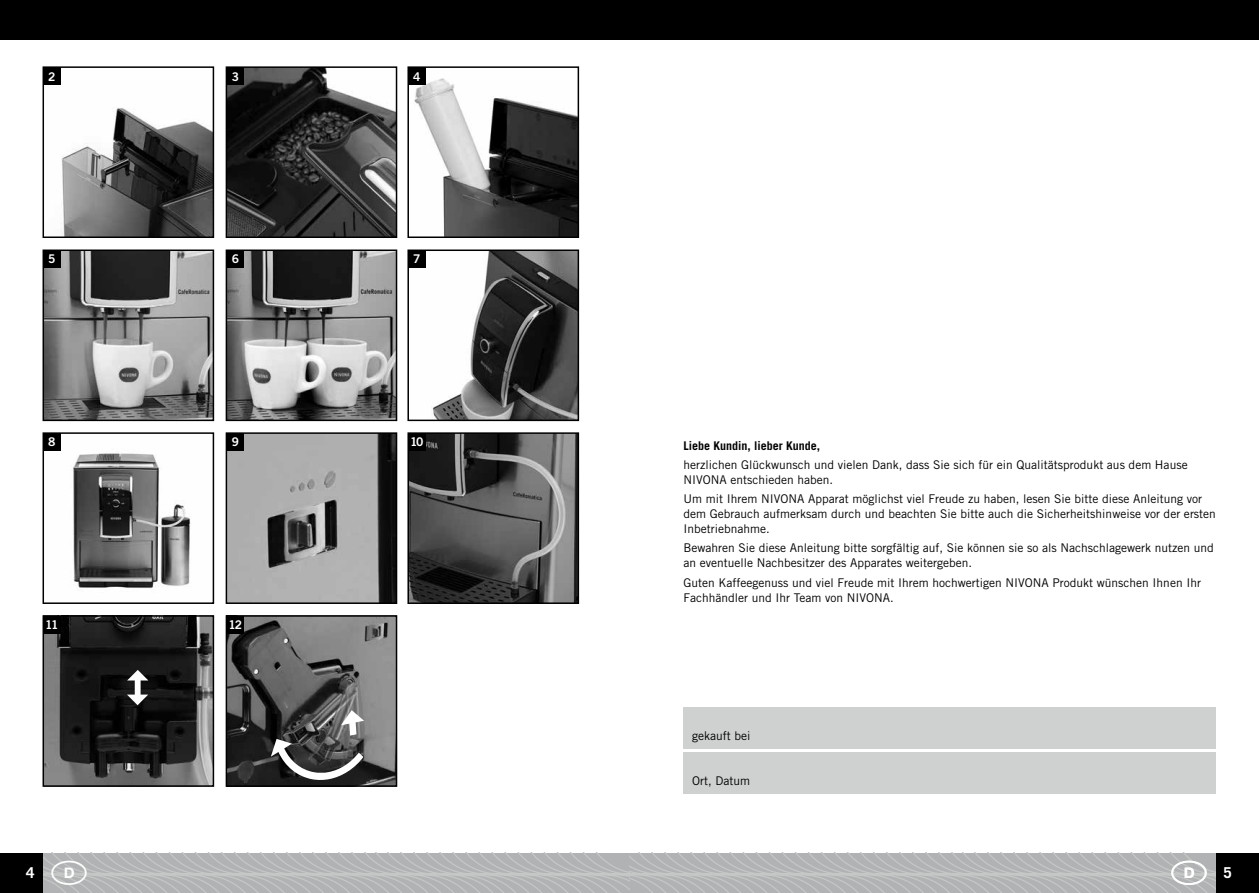
<style>
.page{position:relative;width:1259px;height:893px;background:#fff}
.page>*{position:absolute;margin:0;border:0;box-sizing:border-box;transform-origin:0 0}
.t1{font:700 15px "Trade Gothic LT Std";color:#fff}
.t2{font:12px/15px "Trade Gothic LT Std";color:#000}
.t3{font:700 12px "Trade Gothic LT Std";color:#000}
.t4{font:12px "Trade Gothic LT Std Bd 2";color:#fff}
</style>
<div class="page">
<img style="left:60px;top:69px;width:151px;height:166px">
<div style="left:43px;top:66px;width:171px;height:172px;border:2px solid #000"></div>
<img style="left:46px;top:252px;width:165px;height:166px">
<div style="left:43px;top:249px;width:171px;height:172px;border:2px solid #000"></div>
<img style="left:46px;top:435px;width:145px;height:153px">
<div style="left:43px;top:432px;width:171px;height:172px;border:2px solid #000"></div>
<img style="left:46px;top:618px;width:165px;height:166px">
<div style="left:43px;top:615px;width:171px;height:172px;border:2px solid #000"></div>
<img style="left:414px;top:69px;width:162px;height:166px">
<div style="left:407px;top:66px;width:172px;height:172px;border:2px solid #000"></div>
<img style="left:425px;top:252px;width:151px;height:166px">
<div style="left:407px;top:249px;width:172px;height:172px;border:2px solid #000"></div>
<img style="left:410px;top:435px;width:166px;height:166px">
<div style="left:407px;top:432px;width:172px;height:172px;border:2px solid #000"></div>
<img style="left:229px;top:69px;width:165px;height:166px">
<div style="left:226px;top:66px;width:171px;height:172px;border:2px solid #000"></div>
<img style="left:229px;top:252px;width:165px;height:166px">
<div style="left:226px;top:249px;width:171px;height:172px;border:2px solid #000"></div>
<img style="left:229px;top:435px;width:165px;height:166px">
<div style="left:226px;top:432px;width:171px;height:172px;border:2px solid #000"></div>
<img style="left:229px;top:618px;width:165px;height:166px">
<div style="left:226px;top:615px;width:171px;height:172px;border:2px solid #000"></div>
<svg style="left:127px;top:670px;width:21px;height:35px"></svg>
<svg style="left:271px;top:710px;width:93px;height:70px;background:#5d5d5d"></svg>
<div style="left:43px;top:68px;width:17px;height:17px;background:#000"></div>
<div style="left:43px;top:251px;width:17px;height:17px;background:#000"></div>
<div style="left:43px;top:433px;width:17px;height:17px;background:#000"></div>
<div style="left:43px;top:616px;width:17px;height:17px;background:#000"></div>
<div style="left:227px;top:68px;width:17px;height:17px;background:#000"></div>
<div style="left:227px;top:251px;width:17px;height:17px;background:#000"></div>
<div style="left:227px;top:433px;width:17px;height:17px;background:#000"></div>
<div style="left:227px;top:616px;width:17px;height:17px;background:#000"></div>
<div style="left:408px;top:68px;width:17px;height:17px;background:#000"></div>
<div style="left:408px;top:251px;width:17px;height:17px;background:#000"></div>
<div style="left:408px;top:433px;width:17px;height:17px;background:#000"></div>
<div style="left:0;top:0;width:1258px;height:40px;background:#000"></div>
<div style="left:1216px;top:853px;width:42px;height:40px;background:#000"></div>
<div style="left:0;top:853px;width:42px;height:40px;background:#000"></div>
<div style="left:683px;top:707px;width:533px;height:41px;background:#cfd0d0"></div>
<div style="left:683px;top:753px;width:533px;height:41px;background:#cfd0d0"></div>
<svg style="left:42px;top:853px;width:1174px;height:40px;background:#b5b6b7"></svg>
<p class="t4" style="left:48px;top:69px;width:9px">2</p>
<p class="t4" style="left:232px;top:69px;width:9px">3</p>
<p class="t4" style="left:413px;top:69px;width:9px">4</p>
<p class="t4" style="left:48px;top:252px;width:9px">5</p>
<p class="t4" style="left:232px;top:252px;width:9px">6</p>
<p class="t4" style="left:413px;top:252px;width:9px">7</p>
<p class="t4" style="left:48px;top:435px;width:9px">8</p>
<p class="t4" style="left:232px;top:435px;width:9px">9</p>
<p class="t4" style="left:410px;top:435px;width:15px">10</p>
<p class="t3" style="left:683px;top:438px;width:138px">Liebe Kundin, lieber Kunde,</p>
<p class="t2" style="left:683px;top:457px;width:505px">herzlichen Glückwunsch und vielen Dank, dass Sie sich für ein Qualitätsprodukt aus dem Hause<br>NIVONA entschieden haben.</p>
<p class="t2" style="left:683px;top:491px;width:534px">Um mit Ihrem NIVONA Apparat möglichst viel Freude zu haben, lesen Sie bitte diese Anleitung vor dem Gebrauch aufmerksam durch und beachten Sie bitte auch die Sicherheitshinweise vor der ersten<br>Inbetriebnahme.</p>
<p class="t2" style="left:683px;top:540px;width:532px">Bewahren Sie diese Anleitung bitte sorgfältig auf, Sie können sie so als Nachschlagewerk nutzen und an eventuelle Nachbesitzer des Apparates weitergeben.</p>
<p class="t2" style="left:683px;top:575px;width:519px">Guten Kaffeegenuss und viel Freude mit Ihrem hochwertigen NIVONA Produkt wünschen Ihnen Ihr<br>Fachhändler und Ihr Team von NIVONA.</p>
<p class="t4" style="left:45px;top:617px;width:15px">11</p>
<p class="t4" style="left:229px;top:617px;width:15px">12</p>
<p class="t2" style="left:692px;top:728px;width:60px">gekauft bei</p>
<p class="t2" style="left:692px;top:774px;width:59px">Ort, Datum</p>
<p class="t1" style="left:26px;top:863px;width:10px">4</p>
<p class="t1" style="left:1223px;top:863px;width:10px">5</p>
</div>
